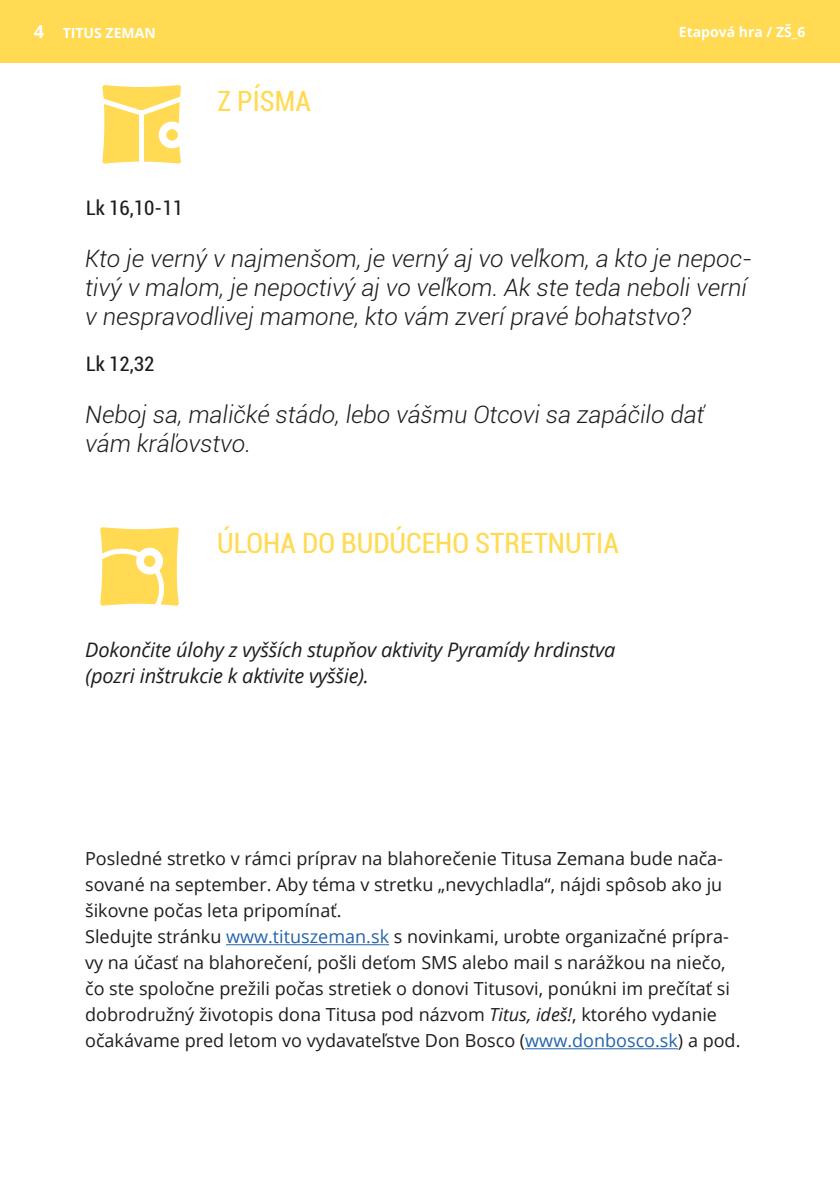
<style>
.page{position:relative;width:840px;height:1191px;background:#fff}
.page>*{position:absolute;margin:0;border:0;box-sizing:border-box;transform-origin:0 0}
.nadpisy{font:condensed 28px "Roboto";color:#ffda52}
.citat{font:italic 300 24px/28.8px "Roboto";color:#1d1d1b}
.stredne_prvy_riadok{font:italic 20px/26px "Open Sans";letter-spacing:-.01em;color:#1d1d1b}
.nadpisy-2{font:condensed 20px "Roboto";color:#1d1d1b}
.menšie_texty{font:18px/26px "Open Sans";color:#1d1d1b}
.t1{font:700 14px "Open Sans";color:#fff}
.s1{font-size:18px}
.s2{color:#2463ad}
.s3{font-style:italic}
</style>
<div class="page">
<div style="left:0;top:0;width:839px;height:62px;background:#ffda52"></div>
<svg style="left:102px;top:85px;width:79px;height:79px"></svg>
<div style="left:159px;top:121px;width:26px;height:27px;background:#fff;border-radius:50%"></div>
<div style="left:166px;top:129px;width:12px;height:12px;background:#ffda52;border-radius:50%"></div>
<svg style="left:100px;top:527px;width:79px;height:79px;background:#ffdf6b"></svg>
<div style="left:136px;top:548px;width:27px;height:26px;background:#fff;border-radius:50%"></div>
<div style="left:144px;top:555px;width:11px;height:12px;background:#ffda52;border-radius:50%"></div>
<hr style="left:226px;top:944px;width:163px;height:1px;background:#2463ad">
<hr style="left:525px;top:1048px;width:152px;height:1px;background:#2463ad">
<p class="t1" style="left:34px;top:23px;width:123px"><span class="s1">4</span> TITUS ZEMAN</p>
<p class="t1" style="left:678px;top:22px;width:128px">Etapová hra / ZŠ_6</p>
<p class="nadpisy-2" style="left:86px;top:194px;width:98px">Lk 16,10-11</p>
<p class="nadpisy" style="left:217px;top:82px;width:95px">Z PÍSMA</p>
<p class="citat" style="left:85px;top:243px;width:668px">Kto je verný v najmenšom, je verný aj vo veľkom, a kto je nepoc&shy;tivý v malom, je nepoctivý aj vo veľkom. Ak ste teda neboli verní v nespravodlivej mamone, kto vám zverí pravé bohatstvo?</p>
<p class="nadpisy-2" style="left:86px;top:350px;width:70px">Lk 12,32</p>
<p class="citat" style="left:85px;top:399px;width:620px">Neboj sa, maličké stádo, lebo vášmu Otcovi sa zapáčilo dať vám kráľovstvo.</p>
<p class="nadpisy" style="left:217px;top:524px;width:403px">ÚLOHA DO BUDÚCEHO STRETNUTIA</p>
<p class="stredne_prvy_riadok" style="left:85px;top:636px;width:531px">Dokončite úlohy z vyšších stupňov aktivity Pyramídy hrdinstva (pozri inštrukcie k aktivite vyššie).</p>
<p class="menšie_texty" style="left:85px;top:845px;width:656px">Posledné stretko v rámci príprav na blahorečenie Titusa Zemana bude nača&shy;sované na september. Aby téma v stretku „nevychladla“, nájdi spôsob ako ju šikovne počas leta pripomínať.<br>Sledujte stránku <span class="s2">www.tituszeman.sk</span> s novinkami, urobte organizačné prípra&shy;vy na účasť na blahorečení, pošli deťom SMS alebo mail s narážkou na niečo, čo ste spoločne prežili počas stretiek o donovi Titusovi, ponúkni im prečítať si dobrodružný životopis dona Titusa pod názvom <span class="s3">Titus, ideš!</span>, ktorého vydanie očakávame pred letom vo vydavateľstve Don Bosco (<span class="s2">www.donbosco.sk</span>) a pod.</p>
</div>
